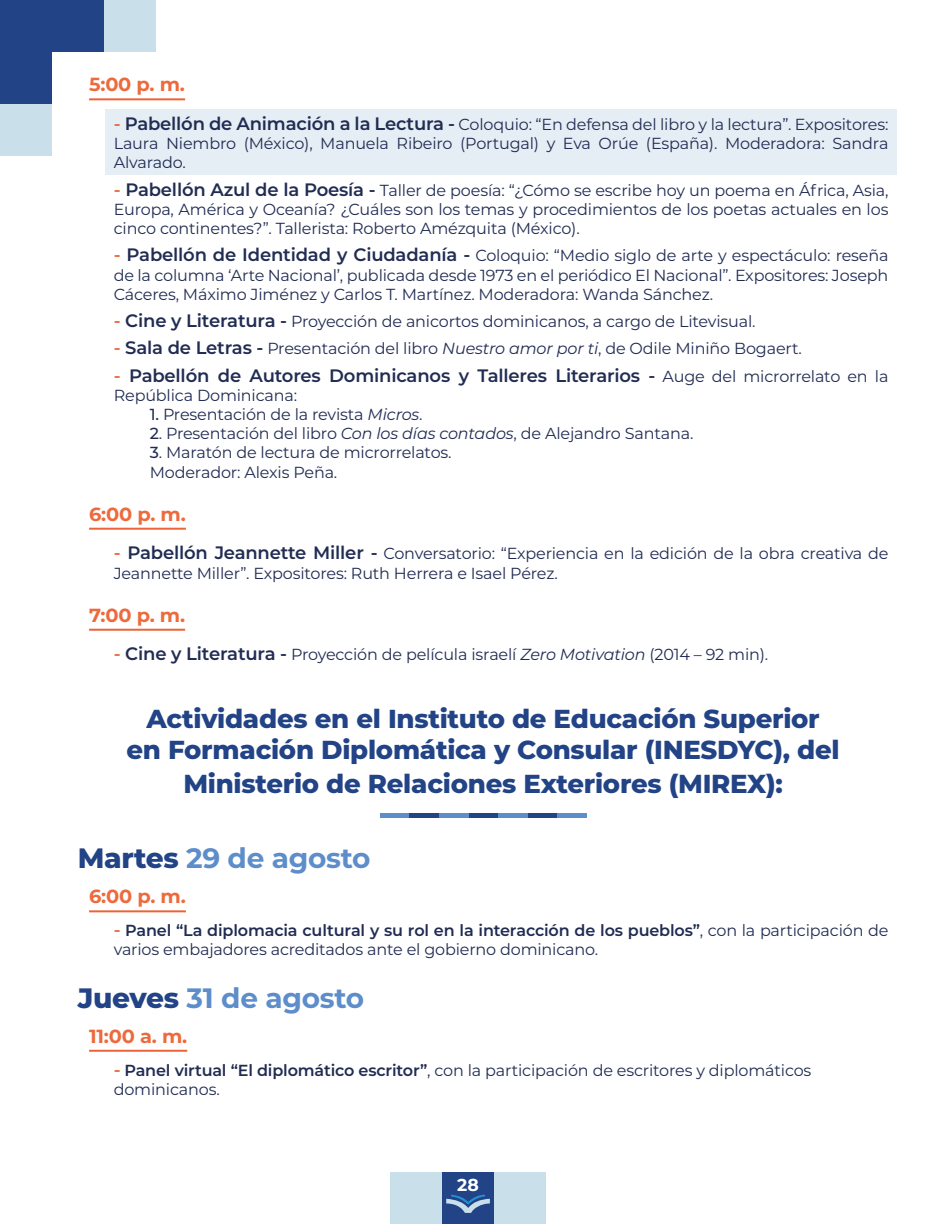
<style>
.page{position:relative;width:936px;height:1224px;background:#fff}
.page>*{position:absolute;margin:0;border:0;box-sizing:border-box;transform-origin:0 0}
.t1{font:700 28px "Montserrat";letter-spacing:-.01em;color:#5d8dca}
.t2{font:800 26px/31.2px "Montserrat";letter-spacing:-.01em;color:#224386;text-align:center}
.t3{font:700 19px "Montserrat";letter-spacing:-.01em;color:#ed6a3d}
.t4{font:600 18px "Montserrat";letter-spacing:-.01em;color:#212c53}
.t5{font:700 17.2px "Montserrat";color:#fff}
.t6{font:16px/19.2px "Montserrat";letter-spacing:-.01em;color:#212c53}
.s1{font-weight:600;font-size:18px;color:#ed6a3d}
.s2{font-weight:600;font-size:18px}
.s3{font-style:italic}
.s4{color:#ed6a3d}
.s5{font-weight:400;font-size:16px}
.s6{font-weight:500}
.s7{font-weight:800;color:#224386}
.s8{font-weight:600}
</style>
<div class="page">
<div style="left:105px;top:109px;width:791px;height:65px;background:#e5eef4"></div>
<div style="left:0;top:0;width:52px;height:52px;background:#224386"></div>
<div style="left:52px;top:0;width:52px;height:52px;background:#224386"></div>
<div style="left:104px;top:0;width:52px;height:52px;background:#c9dfea"></div>
<div style="left:0;top:52px;width:52px;height:52px;background:#224386"></div>
<div style="left:0;top:104px;width:52px;height:52px;background:#c9dfea"></div>
<div style="left:390px;top:1172px;width:52px;height:52px;background:#c9dfea"></div>
<div style="left:442px;top:1172px;width:52px;height:52px;background:#224386"></div>
<div style="left:494px;top:1172px;width:52px;height:52px;background:#c9dfea"></div>
<svg style="left:446px;top:1194px;width:44px;height:19px"></svg>
<hr style="left:89px;top:98px;width:96px;height:2px;background:#ec6337">
<hr style="left:89px;top:528px;width:97px;height:2px;background:#ec6337">
<hr style="left:89px;top:629px;width:96px;height:2px;background:#ec6337">
<hr style="left:89px;top:910px;width:97px;height:2px;background:#ec6337">
<hr style="left:89px;top:1050px;width:98px;height:2px;background:#ec6337">
<div style="left:380px;top:813px;width:30px;height:5px;background:#5d8dca"></div>
<div style="left:410px;top:813px;width:29px;height:5px;background:#224386"></div>
<div style="left:439px;top:813px;width:30px;height:5px;background:#5d8dca"></div>
<div style="left:469px;top:813px;width:29px;height:5px;background:#224386"></div>
<div style="left:498px;top:813px;width:30px;height:5px;background:#5d8dca"></div>
<div style="left:528px;top:813px;width:30px;height:5px;background:#224386"></div>
<div style="left:558px;top:813px;width:29px;height:5px;background:#5d8dca"></div>
<p class="t3" style="left:89px;top:71px;width:97px">5:00 p. m.</p>
<p class="t6" style="left:114px;top:114px;width:776px;text-align:justify"><span class="s1">-</span> <span class="s2">Pabellón de Animación a la Lectura -</span> Coloquio: “En defensa del libro y la lectura”. Expositores:<br>Laura Niembro (México), Manuela Ribeiro (Portugal) y Eva Orúe (España). Moderadora: Sandra Alvarado.</p>
<p class="t6" style="left:114px;top:180px;width:776px;text-align:justify"><span class="s1">-</span> <span class="s2">Pabellón Azul de la Poesía -</span> Taller de poesía: “¿Cómo se escribe hoy un poema en África, Asia, Europa, América y Oceanía? ¿Cuáles son los temas y procedimientos de los poetas actuales en los cinco continentes?”. Tallerista: Roberto Amézquita (México).</p>
<p class="t6" style="left:114px;top:245px;width:776px;text-align:justify"><span class="s1">-</span> <span class="s2">Pabellón de Identidad y Ciudadanía -</span> Coloquio: “Medio siglo de arte y espectáculo: reseña de la columna ‘Arte Nacional’, publicada desde 1973 en el periódico El Nacional”. Expositores: Joseph Cáceres, Máximo Jiménez y Carlos T. Martínez. Moderadora: Wanda Sánchez.</p>
<p class="t6" style="left:114px;top:311px;width:643px"><span class="s1">-</span> <span class="s2">Cine y Literatura -</span> Proyección de anicortos dominicanos, a cargo de Litevisual.</p>
<p class="t6" style="left:114px;top:338px;width:690px"><span class="s1">-</span> <span class="s2">Sala de Letras -</span> Presentación del libro <span class="s3">Nuestro amor por ti</span>, de Odile Miniño Bogaert.</p>
<p class="t4" style="left:114px;top:362px;width:776px"><span class="s4">-</span> Pabellón de Autores Dominicanos y Talleres Literarios - <span class="s5">Auge del microrrelato en la</span></p>
<p class="t6" style="left:114px;top:385px;width:185px">República Dominicana:</p>
<p class="t6" style="left:150px;top:404px;width:274px"><span class="s6">1.</span> Presentación de la revista <span class="s3">Micros</span>.</p>
<p class="t6" style="left:150px;top:423px;width:545px"><span class="s6">2</span>. Presentación del libro <span class="s3">Con los días contados</span>, de Alejandro Santana.</p>
<p class="t6" style="left:150px;top:442px;width:303px"><span class="s6">3</span>. Maratón de lectura de microrrelatos.<br>Moderador: Alexis Peña.</p>
<p class="t3" style="left:89px;top:500px;width:98px">6:00 p. m.</p>
<p class="t6" style="left:114px;top:543px;width:776px"><span class="s1">-</span> <span class="s2">Pabellón Jeannette Miller -</span> Conversatorio: “Experiencia en la edición de la obra creativa de<br>Jeannette Miller”. Expositores: Ruth Herrera e Isael Pérez.</p>
<p class="t3" style="left:89px;top:601px;width:98px">7:00 p. m.</p>
<p class="t6" style="left:114px;top:644px;width:656px"><span class="s1">-</span> <span class="s2">Cine y Literatura -</span> Proyección de película israelí <span class="s3">Zero Motivation</span> (2014 – 92 min).</p>
<h2 class="t2" style="left:127px;top:701px;width:715px">Actividades en el Instituto de Educación Superior en Formación Diplomática y Consular (INESDYC), del</h2>
<h2 class="t2" style="left:183px;top:766px;width:601px">Ministerio de Relaciones Exteriores (MIREX):</h2>
<h1 class="t1" style="left:78px;top:838px;width:294px"><span class="s7">Martes</span> 29 de agosto</h1>
<p class="t3" style="left:89px;top:883px;width:98px">6:00 p. m.</p>
<p class="t6" style="left:114px;top:920px;width:776px"><span class="s1">-</span> <span class="s8">Panel “La diplomacia cultural y su rol en la interacción de los pueblos”</span>, con la participación de varios embajadores acreditados ante el gobierno dominicano.</p>
<h1 class="t1" style="left:78px;top:978px;width:288px"><span class="s7">Jueves</span> 31 de agosto</h1>
<p class="t3" style="left:89px;top:1022px;width:100px">11:00 a. m.</p>
<p class="t6" style="left:114px;top:1060px;width:699px"><span class="s1">-</span> <span class="s8">Panel virtual “El diplomático escritor”</span>, con la participación de escritores y diplomáticos dominicanos.</p>
<p class="t5" style="left:457px;top:1172px;width:23px">28</p>
</div>
